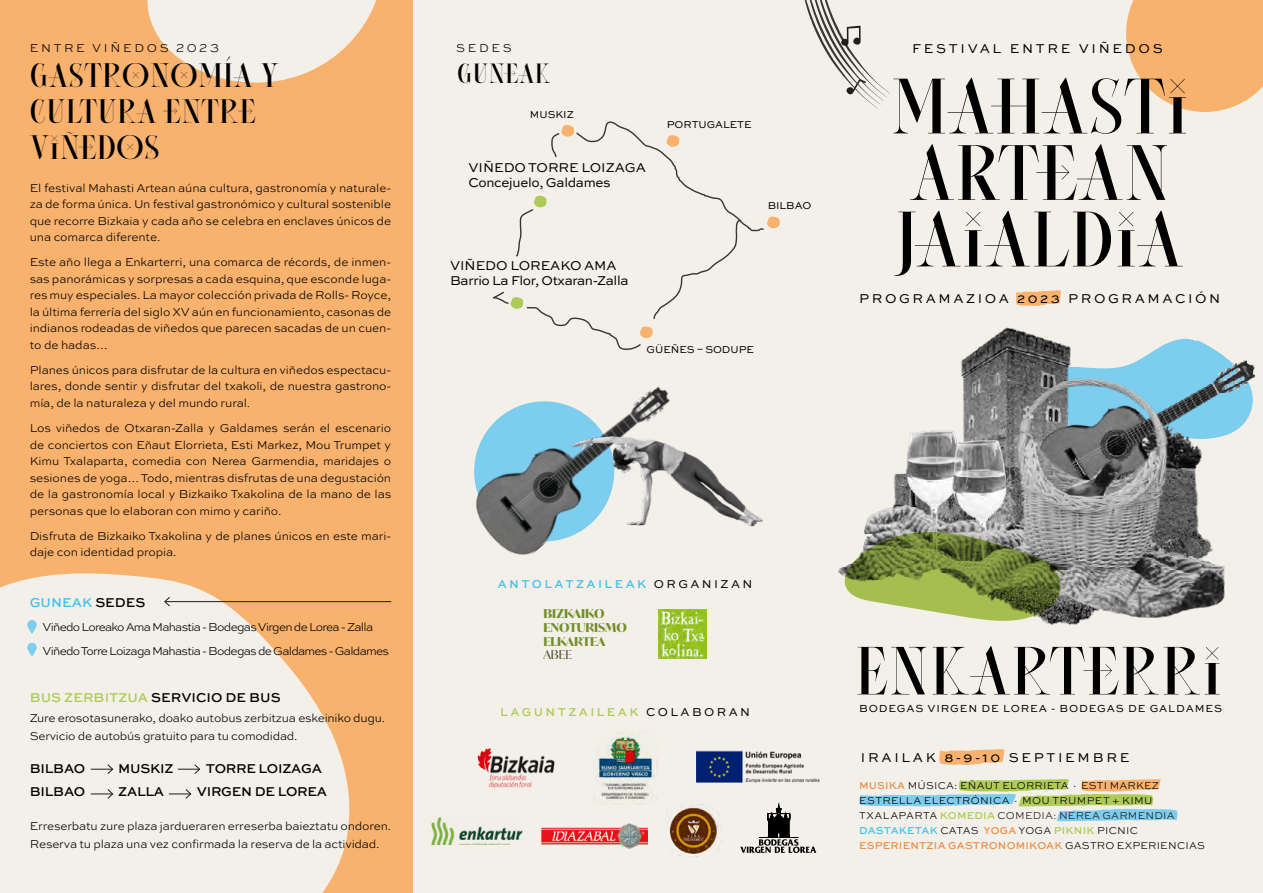
<style>
.page{position:relative;width:1263px;height:893px;background:#f2f0e8}
.page>*{position:absolute;margin:0;border:0;box-sizing:border-box;transform-origin:0 0}
.t1{font:76.05px/66.4px "Consent";color:#000}
.t2{font:66px "Consent";letter-spacing:.01em;color:#000}
.t3{font:33px/36px "Consent";color:#000}
.t4{font:27px "Consent";color:#000}
.t5{font:13.5px/15px "Sweet Sans Pro";letter-spacing:-.025em;color:#000}
.t6{font:500 13.5px "Sweet Sans Pro";letter-spacing:-.02em;color:#000}
.t7{font:13.5px "Sweet Sans Pro";letter-spacing:.2em;color:#000}
.t8{font:13.5px "Sweet Sans Pro";letter-spacing:.19em;color:#000}
.t9{font:500 13.5px "Sweet Sans Pro";color:#000}
.t10{font:500 13.5px "Sweet Sans Pro";color:#43c0ea}
.t11{font:700 12.3px/13.5px "Ivy Mode";color:#748f2a}
.t12{font:12.3px "Ivy Mode";color:#4f4a33}
.t13{font:300 12px/16.5px "Sweet Sans Pro";letter-spacing:-.015em;color:#000;text-align:justify}
.t14{font:300 12px/23.7px "Sweet Sans Pro";letter-spacing:-.06em;color:#000}
.t15{font:500 12px "Sweet Sans Pro";letter-spacing:.2em;color:#43c0ea}
.t16{font:500 12px "Sweet Sans Pro";letter-spacing:.2em;color:#aeca58}
.t17{font:300 12px "Sweet Sans Pro";letter-spacing:.22em;color:#000}
.t18{font:10.8px "Sweet Sans Pro";letter-spacing:.08em;color:#000}
.t19{font:300 10.5px/15px "Sweet Sans Pro";letter-spacing:.02em;color:#000}
.t20{font:10.5px "Sweet Sans Pro";letter-spacing:-.005em;color:#000}
.s1{color:#000}
.s2{color:#aeca58}
.s3{font-weight:400;color:#000}
.s4{font-weight:500;color:#ea8f4b}
.s5{font-weight:500;color:#aeca58}
.s6{color:#1c1c1c}
.s7{font-weight:500;color:#43c0ea}
</style>
<div class="page">
<div style="left:0;top:0;width:412px;height:893px;background:#f8b26d"></div>
<svg style="left:0;top:573px;width:355px;height:320px;background:#f2e6d5"></svg>
<svg style="left:147px;top:0;width:266px;height:86px"></svg>
<svg style="left:1126px;top:0;width:137px;height:112px;background:#f7b97c"></svg>
<svg style="left:1049px;top:290px;width:12px;height:1px"></svg>
<svg style="left:939px;top:749px;width:66px;height:16px"></svg>
<svg style="left:859px;top:779px;width:319px;height:43px"></svg>
<svg style="left:804px;top:0;width:86px;height:109px"></svg>
<img style="left:593px;top:731px;width:64px;height:73px">
<img style="left:697px;top:751px;width:123px;height:32px">
<img style="left:541px;top:823px;width:106px;height:26px">
<img style="left:477px;top:748px;width:78px;height:41px">
<img style="left:431px;top:817px;width:92px;height:28px">
<svg style="left:91px;top:764px;width:22px;height:10px"></svg>
<svg style="left:178px;top:764px;width:22px;height:10px"></svg>
<svg style="left:91px;top:789px;width:22px;height:10px"></svg>
<svg style="left:169px;top:789px;width:22px;height:10px"></svg>
<hr style="left:165px;top:601px;width:226px;height:1px;background:#1c1c1c">
<svg style="left:164px;top:597px;width:6px;height:10px"></svg>
<svg style="left:27px;top:620px;width:10px;height:14px"></svg>
<svg style="left:27px;top:643px;width:10px;height:14px"></svg>
<img style="left:838px;top:291px;width:418px;height:334px">
<svg style="left:843px;top:532px;width:222px;height:89px;background:#8d9b5f"></svg>
<img style="left:659px;top:610px;width:48px;height:48px">
<img style="left:669px;top:804px;width:53px;height:53px">
<svg style="left:493px;top:121px;width:287px;height:229px"></svg>
<img style="left:474px;top:386px;width:186px;height:169px">
<img style="left:562px;top:388px;width:201px;height:148px">
<svg style="left:740px;top:806px;width:76px;height:47px"></svg>
<p class="t17" style="left:30px;top:39px;width:191px">ENTRE VIÑEDOS 2023</p>
<h3 class="t3" style="left:30px;top:57px;width:251px">GASTRONOMÍA Y<br>CULTURA ENTRE<br>VIÑEDOS</h3>
<p class="t13" style="left:30px;top:179px;width:363px">El festival Mahasti Artean aúna cultura, gastronomía y naturale&shy;za de forma única. Un festival gastronómico y cultural sostenible que recorre Bizkaia y cada año se celebra en enclaves únicos de una comarca diferente.</p>
<p class="t13" style="left:30px;top:254px;width:363px">Este año llega a Enkarterri, una comarca de récords, de inmen&shy;sas panorámicas y sorpresas a cada esquina, que esconde luga&shy;res muy especiales. La mayor colección privada de Rolls- Royce, la última ferrería del siglo XV aún en funcionamiento, casonas de indianos rodeadas de viñedos que parecen sacadas de un cuen&shy;to de hadas…</p>
<p class="t13" style="left:30px;top:361px;width:363px">Planes únicos para disfrutar de la cultura en viñedos espectacu&shy;lares, donde sentir y disfrutar del txakoli, de nuestra gastrono&shy;mía, de la naturaleza y del mundo rural.</p>
<p class="t13" style="left:30px;top:419px;width:363px">Los viñedos de Otxaran-Zalla y Galdames serán el escenario de conciertos con Eñaut Elorrieta, Esti Markez, Mou Trumpet y Kimu Txalaparta, comedia con Nerea Garmendia, maridajes o sesiones de yoga… Todo, mientras disfrutas de una degustación de la gastronomía local y Bizkaiko Txakolina de la mano de las personas que lo elaboran con mimo y cariño.</p>
<p class="t13" style="left:30px;top:527px;width:363px">Disfruta de Bizkaiko Txakolina y de planes únicos en este mari&shy;daje con identidad propia.</p>
<p class="t10" style="left:30px;top:593px;width:117px">GUNEAK <span class="s1">SEDES</span></p>
<p class="t14" style="left:43px;top:615px;width:348px">Viñedo Loreako Ama Mahastia - Bodegas Virgen de Lorea - Zalla<br>Viñedo Torre Loizaga Mahastia - Bodegas de Galdames - Galdames</p>
<p class="t9" style="left:30px;top:687px;width:252px"><span class="s2">BUS ZERBITZUA</span> SERVICIO DE BUS</p>
<p class="t13" style="left:30px;top:709px;width:357px;line-height:18px">Zure erosotasunerako, doako autobus zerbitzua eskeiniko dugu.<br>Servicio de autobús gratuito para tu comodidad.</p>
<p class="t6" style="left:30px;top:758px;width:57px">BILBAO</p>
<p class="t6" style="left:118px;top:758px;width:57px">MUSKIZ</p>
<p class="t6" style="left:206px;top:758px;width:118px">TORRE LOIZAGA</p>
<p class="t6" style="left:30px;top:782px;width:57px">BILBAO</p>
<p class="t6" style="left:118px;top:782px;width:47px">ZALLA</p>
<p class="t6" style="left:197px;top:782px;width:132px">VIRGEN DE LOREA</p>
<p class="t13" style="left:30px;top:816px;width:363px;line-height:18px">Erreserbatu zure plaza jardueraren erreserba baieztatu ondoren.<br>Reserva tu plaza una vez confirmada la reserva de la actividad.</p>
<p class="t13" style="left:456px;top:39px;width:57px">SEDES</p>
<h3 class="t4" style="left:457px;top:58px;width:96px">GUNEAK</h3>
<p class="t20" style="left:530px;top:107px;width:45px">MUSKIZ</p>
<p class="t5" style="left:468px;top:160px;width:179px">VIÑEDO TORRE LOIZAGA<br>Concejuelo, Galdames</p>
<p class="t5" style="left:450px;top:257px;width:180px">VIÑEDO LOREAKO AMA<br>Barrio La Flor, Otxaran-Zalla</p>
<p class="t20" style="left:667px;top:117px;width:86px">PORTUGALETE</p>
<p class="t20" style="left:768px;top:198px;width:45px">BILBAO</p>
<p class="t20" style="left:647px;top:342px;width:109px">GÜEÑES – SODUPE</p>
<p class="t7" style="left:912px;top:39px;width:252px">FESTIVAL ENTRE VIÑEDOS</p>
<h1 class="t1" style="left:890px;top:72px;width:301px">MAHASTI<br>ARTEAN<br>JAIALDIA</h1>
<p class="t8" style="left:859px;top:289px;width:363px">PROGRAMAZIOA 2023 PROGRAMACIÓN</p>
<p class="t15" style="left:498px;top:575px;width:256px">ANTOLATZAILEAK <span class="s3">ORGANIZAN</span></p>
<p class="t11" style="left:543px;top:607px;width:85px">BIZKAIKO<br>ENOTURISMO<br>ELKARTEA</p>
<p class="t12" style="left:543px;top:646px;width:30px">ABEE</p>
<p class="t16" style="left:500px;top:703px;width:251px">LAGUNTZAILEAK <span class="s3">COLABORAN</span></p>
<h2 class="t2" style="left:855px;top:633px;width:369px">ENKARTERRI</h2>
<p class="t18" style="left:859px;top:701px;width:364px">BODEGAS VIRGEN DE LOREA - BODEGAS DE GALDAMES</p>
<p class="t7" style="left:861px;top:748px;width:270px">IRAILAK 8-9-10 SEPTIEMBRE</p>
<p class="t19" style="left:859px;top:778px;width:347px"><span class="s4">MUSIKA</span> MÚSICA: EÑAUT ELORRIETA · ESTI MARKEZ ESTRELLA ELECTRÓNICA · MOU TRUMPET + KIMU TXALAPARTA <span class="s5">KOMEDIA</span> <span class="s6">COMEDIA: NEREA GARMENDIA </span><span class="s7">DASTAKETAK</span> CATAS <span class="s4">YOGA</span> YOGA <span class="s5">PIKNIK</span> PICNIC <span class="s4">ESPERIENTZIA GASTRONOMIKOAK</span> GASTRO EXPERIENCIAS</p>
</div>
